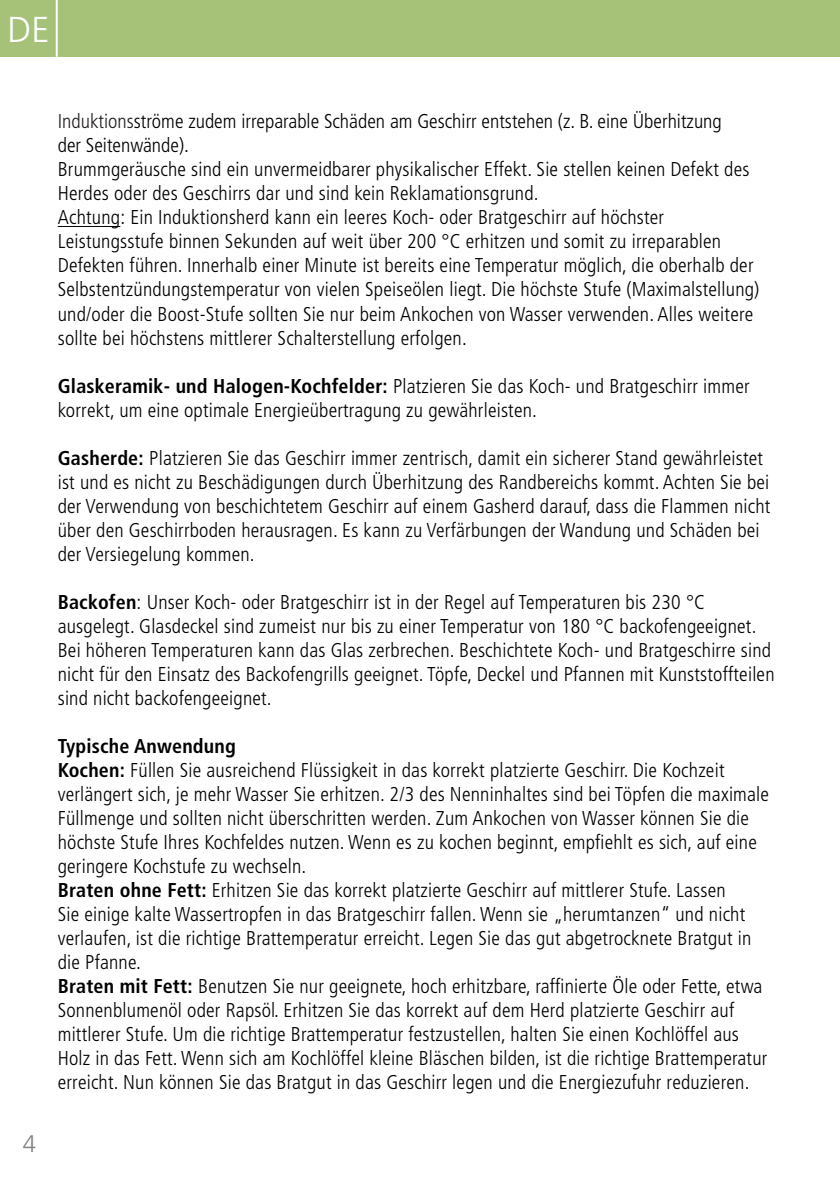
<style>
.page{position:relative;width:840px;height:1191px;background:#fff}
.page>*{position:absolute;margin:0;border:0;box-sizing:border-box;transform-origin:0 0}
.t1{font:300 36px "Frutiger LT Pro";color:#fff}
.t2{font:300 24px "Frutiger LT Pro";color:#808285}
.t3{font:300 condensed 20px/24px "Frutiger LT Pro";letter-spacing:.01em;color:#000001}
.t4{font:700 condensed 20px "Frutiger LT Pro";letter-spacing:.01em;color:#000001}
.s1{color:#231f20}
.s2{font-weight:700}
.s3{font-weight:700;color:#000002}
</style>
<div class="page">
<div style="left:0;top:0;width:839px;height:57px;background:#a5c278"></div>
<hr style="left:56px;top:0;width:2px;height:57px;background:#fff">
<hr style="left:58px;top:226px;width:62px;height:1px;background:#000001">
<p class="t1" style="left:7px;top:8px;width:44px">DE</p>
<p class="t2" style="left:23px;top:1130px;width:15px">4</p>
<p class="t3" style="left:58px;top:110px;width:665px"><span class="s1">Induktions</span>ströme zudem irreparable Schäden am Geschirr entstehen (z. B. eine Überhitzung der Seitenwände).</p>
<p class="t3" style="left:58px;top:158px;width:692px">Brummgeräusche sind ein unvermeidbarer physikalischer Effekt. Sie stellen keinen Defekt des<br>Herdes oder des Geschirrs dar und sind kein Reklamationsgrund.</p>
<p class="t3" style="left:58px;top:206px;width:702px">Achtung: Ein Induktionsherd kann ein leeres Koch- oder Bratgeschirr auf höchster Leistungsstufe binnen Sekunden auf weit über 200 °C erhitzen und somit zu irreparablen Defekten führen. Innerhalb einer Minute ist bereits eine Temperatur möglich, die oberhalb der Selbstentzündungstemperatur von vielen Speiseölen liegt. Die höchste Stufe (Maximalstellung) und/oder die Boost-Stufe sollten Sie nur beim Ankochen von Wasser verwenden. Alles weitere sollte bei höchstens mittlerer Schalterstellung erfolgen.</p>
<p class="t3" style="left:58px;top:374px;width:693px"><span class="s2">Glaskeramik- und Halogen-Kochfelder:</span> Platzieren Sie das Koch- und Bratgeschirr immer korrekt, um eine optimale Energieübertragung zu gewährleisten.</p>
<p class="t3" style="left:58px;top:446px;width:713px"><span class="s3">Gasherde:</span> Platzieren Sie das Geschirr immer zentrisch, damit ein sicherer Stand gewährleistet ist und es nicht zu Beschädigungen durch Überhitzung des Randbereichs kommt. Achten Sie bei der Verwendung von beschichtetem Geschirr auf einem Gasherd darauf, dass die Flammen nicht über den Geschirrboden herausragen. Es kann zu Verfärbungen der Wandung und Schäden bei der Versiegelung kommen.</p>
<p class="t3" style="left:58px;top:590px;width:718px"><span class="s2">Backofen</span>: Unser Koch- oder Bratgeschirr ist in der Regel auf Temperaturen bis 230 °C ausgelegt. Glasdeckel sind zumeist nur bis zu einer Temperatur von 180 °C backofengeeignet.<br>Bei höheren Temperaturen kann das Glas zerbrechen. Beschichtete Koch- und Bratgeschirre sind nicht für den Einsatz des Backofengrills geeignet. Töpfe, Deckel und Pfannen mit Kunststoffteilen sind nicht backofengeeignet.</p>
<p class="t4" style="left:58px;top:734px;width:179px">Typische Anwendung</p>
<p class="t3" style="left:58px;top:758px;width:712px"><span class="s2">Kochen:</span> Füllen Sie ausreichend Flüssigkeit in das korrekt platzierte Geschirr. Die Kochzeit verlängert sich, je mehr Wasser Sie erhitzen. 2/3 des Nenninhaltes sind bei Töpfen die maximale Füllmenge und sollten nicht überschritten werden. Zum Ankochen von Wasser können Sie die höchste Stufe Ihres Kochfeldes nutzen. Wenn es zu kochen beginnt, empfiehlt es sich, auf eine geringere Kochstufe zu wechseln.</p>
<p class="t3" style="left:58px;top:878px;width:694px"><span class="s2">Braten ohne Fett:</span> Erhitzen Sie das korrekt platzierte Geschirr auf mittlerer Stufe. Lassen Sie einige kalte Wassertropfen in das Bratgeschirr fallen. Wenn sie „herumtanzen“ und nicht verlaufen, ist die richtige Brattemperatur erreicht. Legen Sie das gut abgetrocknete Bratgut in die Pfanne.</p>
<p class="t3" style="left:58px;top:974px;width:710px"><span class="s2">Braten mit Fett:</span> Benutzen Sie nur geeignete, hoch erhitzbare, raffinierte Öle oder Fette, etwa Sonnenblumenöl oder Rapsöl. Erhitzen Sie das korrekt auf dem Herd platzierte Geschirr auf mittlerer Stufe. Um die richtige Brattemperatur festzustellen, halten Sie einen Kochlöffel aus Holz in das Fett. Wenn sich am Kochlöffel kleine Bläschen bilden, ist die richtige Brattemperatur erreicht. Nun können Sie das Bratgut in das Geschirr legen und die Energiezufuhr reduzieren.</p>
</div>
